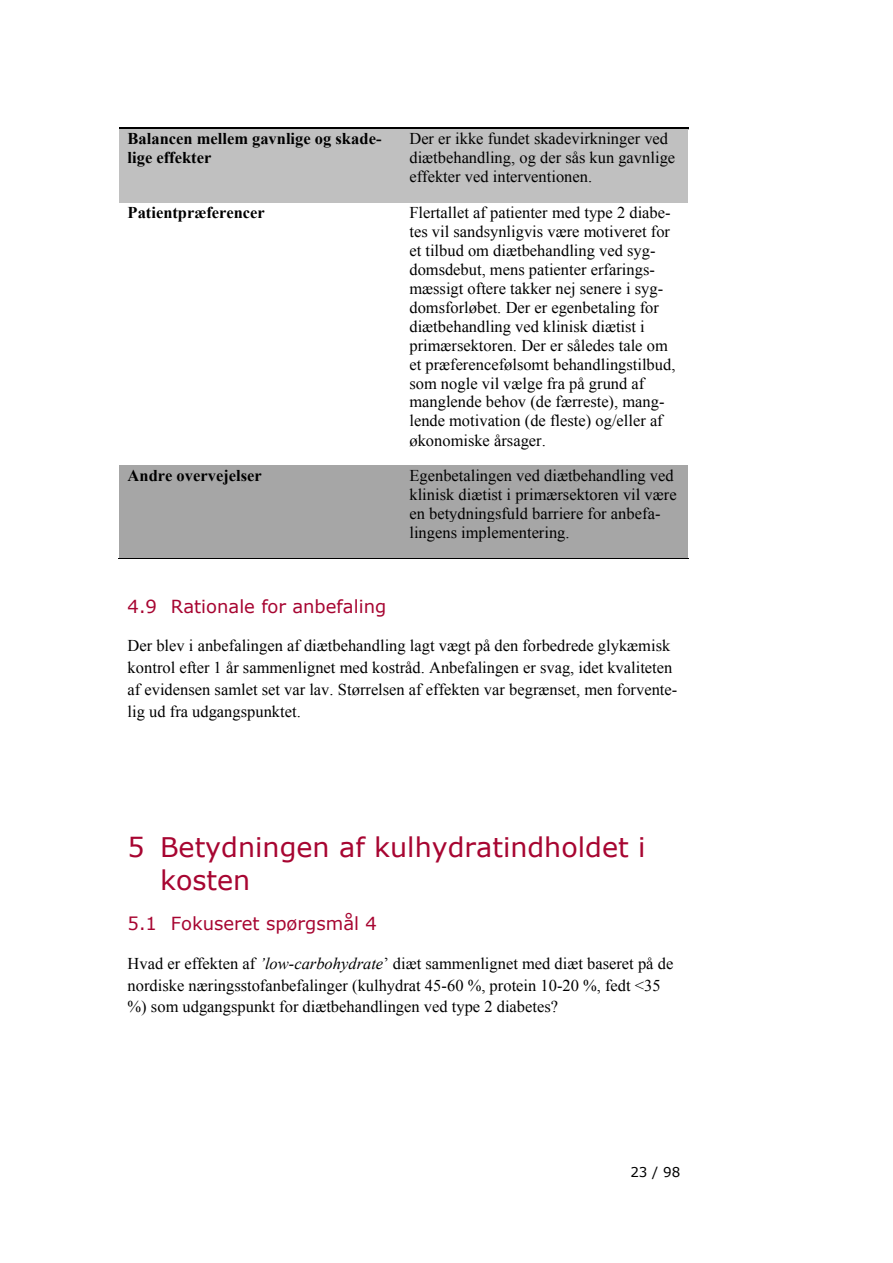
<style>
.page{position:relative;width:893px;height:1263px;background:#fff}
.page>*{position:absolute;margin:0;border:0;box-sizing:border-box;transform-origin:0 0}
.t1{font:27px/32.8px "Verdana";color:#a70531}
.t2{font:18px "Verdana";color:#a70531}
.t3{font:16.5px/19px "Times New Roman";color:#000}
.t4{font:700 16.5px/19px "Times New Roman";color:#000}
.t5{font:13.5px "Verdana";color:#000}
.s1{font-style:italic}
</style>
<div class="page">
<div style="left:120px;top:129px;width:281px;height:74px;background:#c0c0c0"></div>
<div style="left:401px;top:129px;width:287px;height:74px;background:#c0c0c0"></div>
<hr style="left:120px;top:128px;width:281px;height:1px;background:#000">
<hr style="left:403px;top:128px;width:285px;height:1px;background:#000">
<div style="left:120px;top:466px;width:281px;height:92px;background:#a6a6a6"></div>
<div style="left:401px;top:466px;width:287px;height:92px;background:#a6a6a6"></div>
<hr style="left:118px;top:558px;width:283px;height:1px;background:#000">
<hr style="left:401px;top:558px;width:287px;height:1px;background:#000">
<p class="t4" style="left:128px;top:129px;width:255px">Balancen mellem gavnlige og skade&shy;lige effekter</p>
<p class="t3" style="left:409px;top:129px;width:267px">Der er ikke fundet skadevirkninger ved diætbehandling, og der sås kun gavnlige effekter ved interventionen.</p>
<p class="t4" style="left:128px;top:203px;width:139px">Patientpræferencer</p>
<p class="t3" style="left:409px;top:203px;width:268px">Flertallet af patienter med type 2 diabe&shy;tes vil sandsynligvis være motiveret for et tilbud om diætbehandling ved syg&shy;domsdebut, mens patienter erfarings&shy;mæssigt oftere takker nej senere i syg&shy;domsforløbet. Der er egenbetaling for diætbehandling ved klinisk diætist i primærsektoren. Der er således tale om et præferencefølsomt behandlingstilbud, som nogle vil vælge fra på grund af manglende behov (de færreste), mang&shy;lende motivation (de fleste) og/eller af økonomiske årsager.</p>
<p class="t4" style="left:128px;top:466px;width:136px">Andre overvejelser</p>
<p class="t3" style="left:409px;top:466px;width:269px">Egenbetalingen ved diætbehandling ved klinisk diætist i primærsektoren vil være en betydningsfuld barriere for anbefa&shy;lingens implementering.</p>
<p class="t2" style="left:128px;top:594px;width:260px">4.9 Rationale for anbefaling</p>
<p class="t3" style="left:128px;top:635px;width:551px;line-height:21.8px">Der blev i anbefalingen af diætbehandling lagt vægt på den forbedrede glykæmisk kontrol efter 1 år sammenlignet med kostråd. Anbefalingen er svag, idet kvaliteten af evidensen samlet set var lav. Størrelsen af effekten var begrænset, men forvente&shy;lig ud fra udgangspunktet.</p>
<h1 class="t1" style="left:160px;top:830px;width:487px;text-indent:-32px">5 Betydningen af kulhydratindholdet i kosten</h1>
<p class="t2" style="left:128px;top:912px;width:251px">5.1 Fokuseret spørgsmål 4</p>
<p class="t3" style="left:128px;top:952px;width:547px;line-height:21.9px">Hvad er effekten af <span class="s1">’low-carbohydrate</span>’ diæt sammenlignet med diæt baseret på de nordiske næringsstofanbefalinger (kulhydrat 45-60 %, protein 10-20 %, fedt &lt;35 %) som udgangspunkt for diætbehandlingen ved type 2 diabetes?</p>
<p class="t5" style="left:630px;top:1164px;width:51px">23 / 98</p>
</div>
